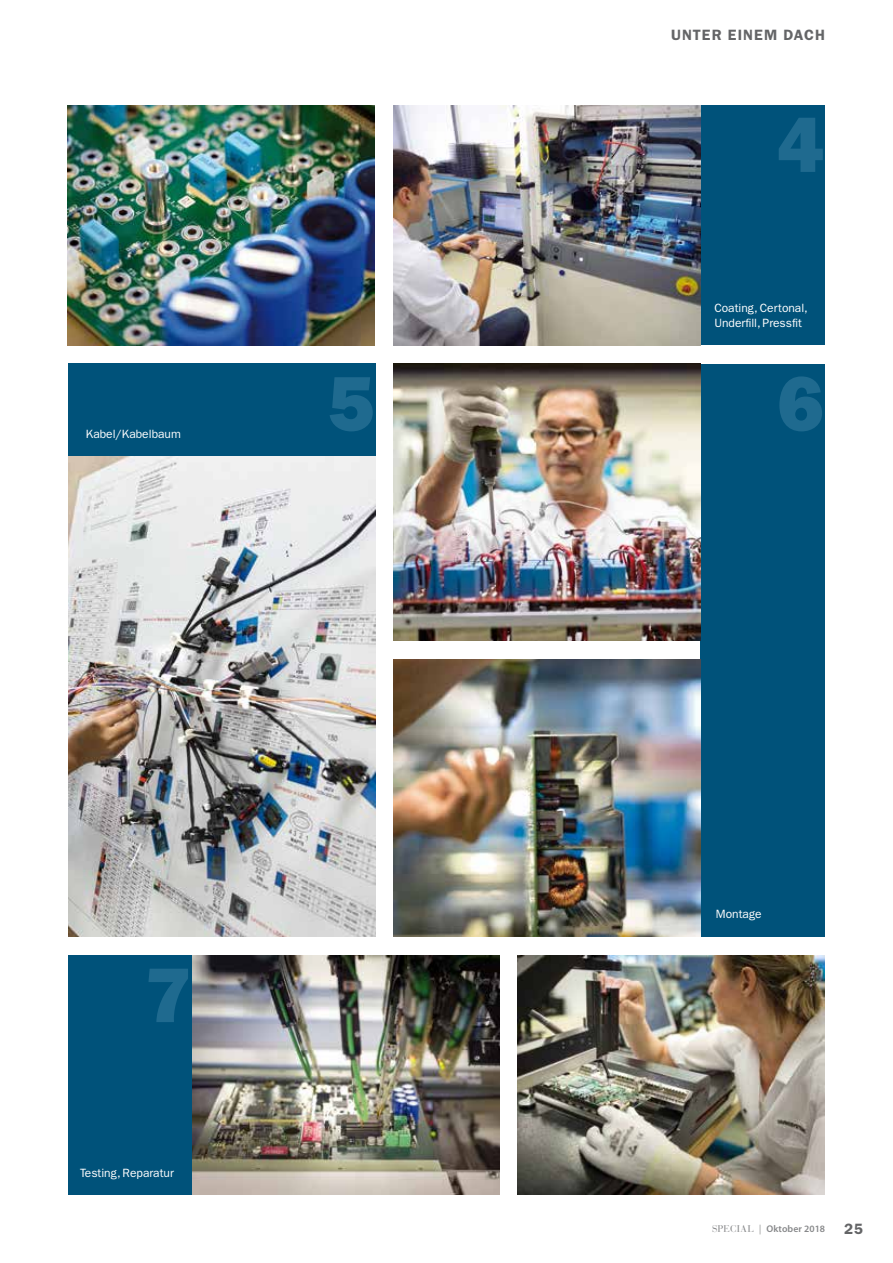
<style>
.page{position:relative;width:893px;height:1263px;background:#fff}
.page>*{position:absolute;margin:0;border:0;box-sizing:border-box;transform-origin:0 0}
.t1{font:800 77.85px "Franklin Gothic LT";color:#1f6a8f}
.t2{font:600 15px "Franklin Gothic LT";letter-spacing:.07em;color:#646567}
.t3{font:12px/15px "Franklin Gothic LT";color:#fff}
.t4{font:600 9.75px "Myriad Pro";letter-spacing:.01em;color:#87888a}
.s1{font-family:"Bauer Bodoni";font-weight:400}
</style>
<div class="page">
<div style="left:701px;top:106px;width:124px;height:239px;background:#00527a"></div>
<div style="left:68px;top:955px;width:124px;height:240px;background:#00527a"></div>
<div style="left:701px;top:364px;width:124px;height:573px;background:#00527a"></div>
<div style="left:68px;top:364px;width:307px;height:92px;background:#00527a"></div>
<img style="left:393px;top:106px;width:308px;height:239px">
<img style="left:192px;top:955px;width:307px;height:240px">
<img style="left:68px;top:456px;width:307px;height:481px">
<img style="left:68px;top:106px;width:307px;height:239px">
<img style="left:518px;top:955px;width:307px;height:240px">
<img style="left:394px;top:659px;width:307px;height:278px">
<img style="left:394px;top:364px;width:307px;height:277px">
<p class="t3" style="left:86px;top:426px;width:97px">Kabel/Kabelbaum</p>
<p class="t2" style="left:671px;top:26px;width:155px">UNTER EINEM DACH</p>
<h1 class="t1" style="left:777px;top:99px;width:48px">4</h1>
<p class="t3" style="left:714px;top:300px;width:95px">Coating, Certonal,<br>Underfill, Pressfit</p>
<h1 class="t1" style="left:329px;top:358px;width:48px">5</h1>
<h1 class="t1" style="left:777px;top:358px;width:48px">6</h1>
<h1 class="t1" style="left:145px;top:950px;width:48px">7</h1>
<p class="t3" style="left:80px;top:1165px;width:95px">Testing, Reparatur</p>
<p class="t3" style="left:716px;top:907px;width:47px">Montage</p>
<p class="t4" style="left:712px;top:1223px;width:114px"><span class="s1">SPECIAL |</span> Oktober 2018</p>
<p class="t2" style="left:844px;top:1220px;width:21px">25</p>
</div>
